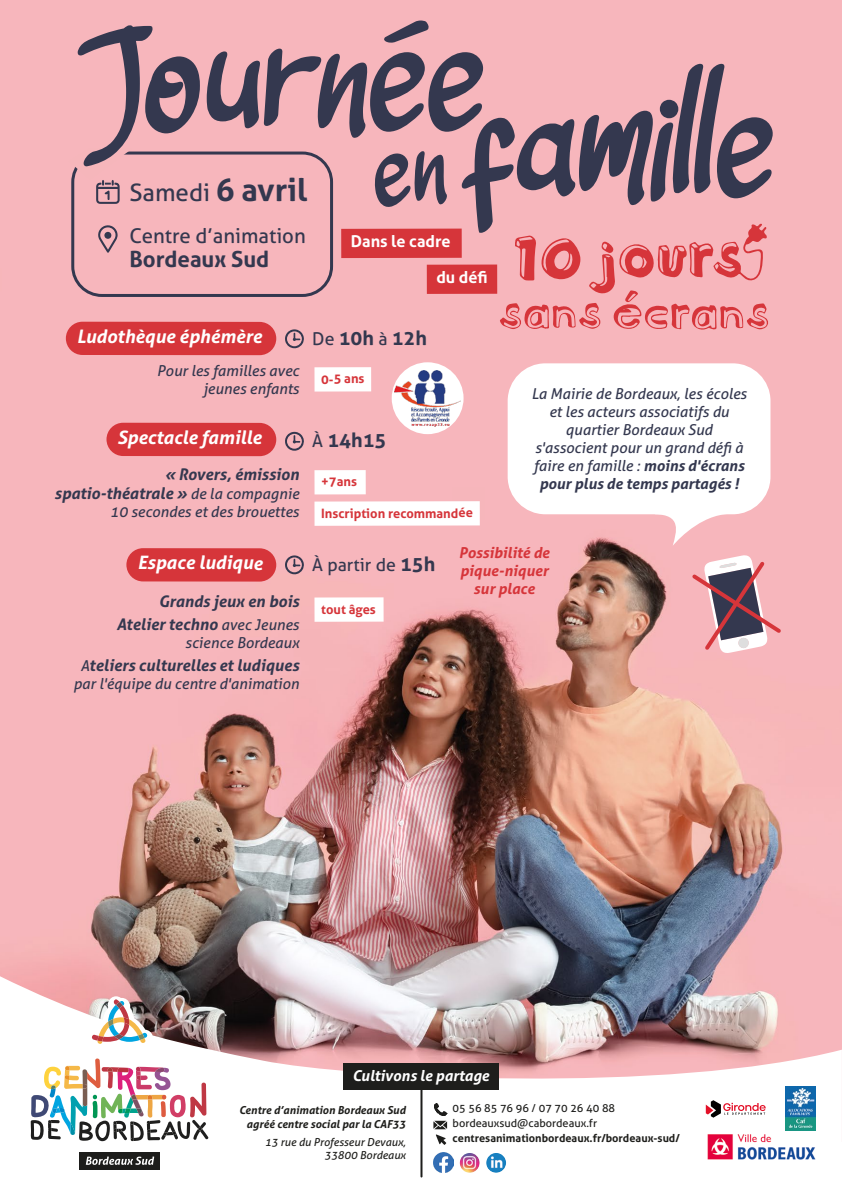
<style>
.page{position:relative;width:842px;height:1191px;background:#fff}
.page>*{position:absolute;margin:0;border:0;box-sizing:border-box;transform-origin:0 0}
.t1{font:152.6px "Sketchies";color:#34384f}
.t2{font:149.8px "Sketchies";color:#34384f}
.t3{font:24.1px "Aller";color:#34384f}
.t4{font:700 22.3px "Aller";color:#34384f}
.t5{font:20.4px "Aller";color:#34384f}
.t6{font:700 19.8px "Aller";color:#34384f}
.t7{font:italic 700 18.5px "Aller";color:#fff}
.t8{font:17.7px "Aller";color:#34384f}
.t9{font:700 16.3px "Aller";letter-spacing:-.005em;color:#fff}
.t10{font:italic 700 16px/19.2px "Aller";color:#34384f;text-align:right}
.t11{font:italic 15px/18px "Aller";color:#34384f;text-align:center}
.t12{font:italic 700 15px/18px "Aller";color:#d6353a;text-align:center}
.t13{font:italic 700 15px "Aller";color:#fff}
.t14{font:700 12.9px "Aller";letter-spacing:-.005em;color:#d6353a}
.t15{font:italic 700 11px/13.2px "Aller";color:#1f1f1c;text-align:right}
.t16{font:11px/14.9px "Aller";color:#1e1e1c}
.t17{font:700 11px "Aller";color:#1f1f1c}
.t18{font:italic 11px/13.2px "Aller";color:#1f1f1c;text-align:right}
.s1{font-weight:700;font-size:31.4px}
.s2{font-weight:400;font-size:17.7px}
.s3{font-weight:400;font-size:15px}
.s4{font-weight:700}
.s5{font-weight:700;font-size:19.8px}
</style>
<div class="page">
<img style="left:0;top:0;width:842px;height:975px">
<svg style="left:384px;top:20px;width:45px;height:23px"></svg>
<img style="left:0;top:975px;width:842px;height:203px">
<svg style="left:91px;top:999px;width:57px;height:44px"></svg>
<svg style="left:31px;top:1058px;width:177px;height:83px"></svg>
<div style="left:79px;top:1151px;width:81px;height:18px;background:#1d1d1b"></div>
<svg style="left:86px;top:1156px;width:68px;height:8px"></svg>
<div style="left:344px;top:1063px;width:155px;height:26px;background:#1e1e1c"></div>
<img style="left:460px;top:1153px;width:20px;height:19px;border-radius:10px">
<img style="left:433px;top:1153px;width:20px;height:19px">
<img style="left:486px;top:1153px;width:20px;height:19px;border-radius:10px">
<hr style="left:420px;top:1088px;width:2px;height:88px;background:#1e1e1c">
<svg style="left:433px;top:1120px;width:14px;height:24px"></svg>
<img style="left:432px;top:1101px;width:16px;height:16px">
<img style="left:699px;top:1125px;width:124px;height:41px">
<svg style="left:706px;top:1100px;width:60px;height:17px"></svg>
<img style="left:786px;top:1087px;width:29px;height:43px">
<svg style="left:499px;top:224px;width:270px;height:106px;background:#ef989d"></svg>
<div style="left:341px;top:229px;width:121px;height:29px;background:#d6353a"></div>
<div style="left:427px;top:264px;width:70px;height:30px;background:#d6353a"></div>
<div style="left:314px;top:470px;width:52px;height:24px;background:#fff"></div>
<div style="left:314px;top:367px;width:57px;height:24px;background:#fff"></div>
<div style="left:314px;top:597px;width:70px;height:25px;background:#fff"></div>
<div style="left:71px;top:151px;width:262px;height:146px;border:3px solid #34384f;border-radius:29px"></div>
<svg style="left:98px;top:225px;width:20px;height:28px"></svg>
<svg style="left:69px;top:148px;width:63px;height:56px;background:#e3a9b0"></svg>
<div style="left:508px;top:363px;width:262px;height:151px;background:#fff;border-radius:38px"></div>
<svg style="left:654px;top:507px;width:100px;height:39px"></svg>
<div style="left:66px;top:322px;width:210px;height:33px;background:#d6353a;border-radius:17px"></div>
<svg style="left:285px;top:329px;width:19px;height:19px"></svg>
<div style="left:106px;top:423px;width:170px;height:33px;background:#d6353a;border-radius:17px"></div>
<svg style="left:285px;top:432px;width:19px;height:19px"></svg>
<div style="left:126px;top:548px;width:150px;height:33px;background:#d6353a;border-radius:17px"></div>
<svg style="left:285px;top:555px;width:19px;height:19px"></svg>
<div style="left:452px;top:487px;width:32px;height:33px;background:#f6b6bb"></div>
<svg style="left:314px;top:501px;width:166px;height:25px"></svg>
<svg style="left:689px;top:554px;width:95px;height:100px;background:#c496a0"></svg>
<div style="left:392px;top:362px;width:72px;height:72px;background:#fff;border-radius:50%"></div>
<img style="left:395px;top:370px;width:65px;height:56px">
<div style="left:371px;top:149px;width:78px;height:59px;background:#f7b6bc"></div>
<h2 class="t2" style="left:78px;top:-1px;width:410px">Journee</h2>
<h1 class="t1" style="left:462px;top:63px;width:316px">famille</h1>
<h3 class="t3" style="left:129px;top:178px;width:179px">Samedi <span class="s1">6 avril</span></h3>
<h3 class="t5" style="left:129px;top:223px;width:178px">Centre d’animation</h3>
<h3 class="t4" style="left:129px;top:245px;width:141px">Bordeaux Sud</h3>
<p class="t9" style="left:351px;top:231px;width:101px">Dans le cadre</p>
<p class="t9" style="left:436px;top:267px;width:53px">du défi</p>
<p class="t7" style="left:77px;top:325px;width:187px">Ludothèque éphémère</p>
<h3 class="t6" style="left:312px;top:326px;width:116px"><span class="s2">De</span> 10h <span class="s2">à</span> 12h</h3>
<p class="t11" style="left:157px;top:362px;width:144px;text-align:right">Pour les familles avec jeunes enfants</p>
<p class="t14" style="left:321px;top:371px;width:45px">0-5 ans</p>
<p class="t7" style="left:117px;top:426px;width:146px">Spectacle famille</p>
<h3 class="t6" style="left:312px;top:428px;width:76px"><span class="s2">À</span> 14h15</h3>
<p class="t10" style="left:55px;top:465px;width:246px">« Rovers, émission spatio-théatrale » <span class="s3">de la compagnie</span></p>
<p class="t11" style="left:110px;top:503px;width:191px">10 secondes et des brouettes</p>
<p class="t14" style="left:321px;top:474px;width:37px">+7ans</p>
<p class="t14" style="left:321px;top:505px;width:153px">Inscription recommandée</p>
<p class="t11" style="left:531px;top:384px;width:217px">La Mairie de Bordeaux, les écoles et les acteurs associatifs du quartier Bordeaux Sud s'associent pour un grand défi à faire en famille : <span class="s4">moins d'écrans pour plus de temps partagés !</span></p>
<p class="t7" style="left:137px;top:551px;width:127px">Espace ludique</p>
<p class="t8" style="left:312px;top:554px;width:125px">À partir de <span class="s5">15h</span></p>
<p class="t12" style="left:459px;top:543px;width:92px">Possibilité de pique-niquer sur place</p>
<p class="t10" style="left:117px;top:589px;width:184px;line-height:23.2px">Grands jeux en bois<br>Atelier techno <span class="s3">avec Jeunes</span></p>
<p class="t11" style="left:185px;top:633px;width:115px">science Bordeaux</p>
<p class="t10" style="left:80px;top:655px;width:220px"><span class="s3">A</span>teliers culturelles et ludiques</p>
<p class="t11" style="left:73px;top:674px;width:227px">par l'équipe du centre d'animation</p>
<p class="t14" style="left:321px;top:601px;width:56px">tout âges</p>
<p class="t13" style="left:352px;top:1066px;width:138px">Cultivons le partage</p>
<p class="t15" style="left:239px;top:1103px;width:168px">Centre d’animation Bordeaux Sud agréé centre social par la CAF33</p>
<p class="t18" style="left:265px;top:1135px;width:142px">13 rue du Professeur Devaux,<br>33800 Bordeaux</p>
<p class="t16" style="left:453px;top:1100px;width:164px">05 56 85 76 96 / 07 70 26 40 88 bordeauxsud@cabordeaux.fr</p>
<p class="t17" style="left:453px;top:1131px;width:229px">centresanimationbordeaux.fr/bordeaux-sud/</p>
</div>
